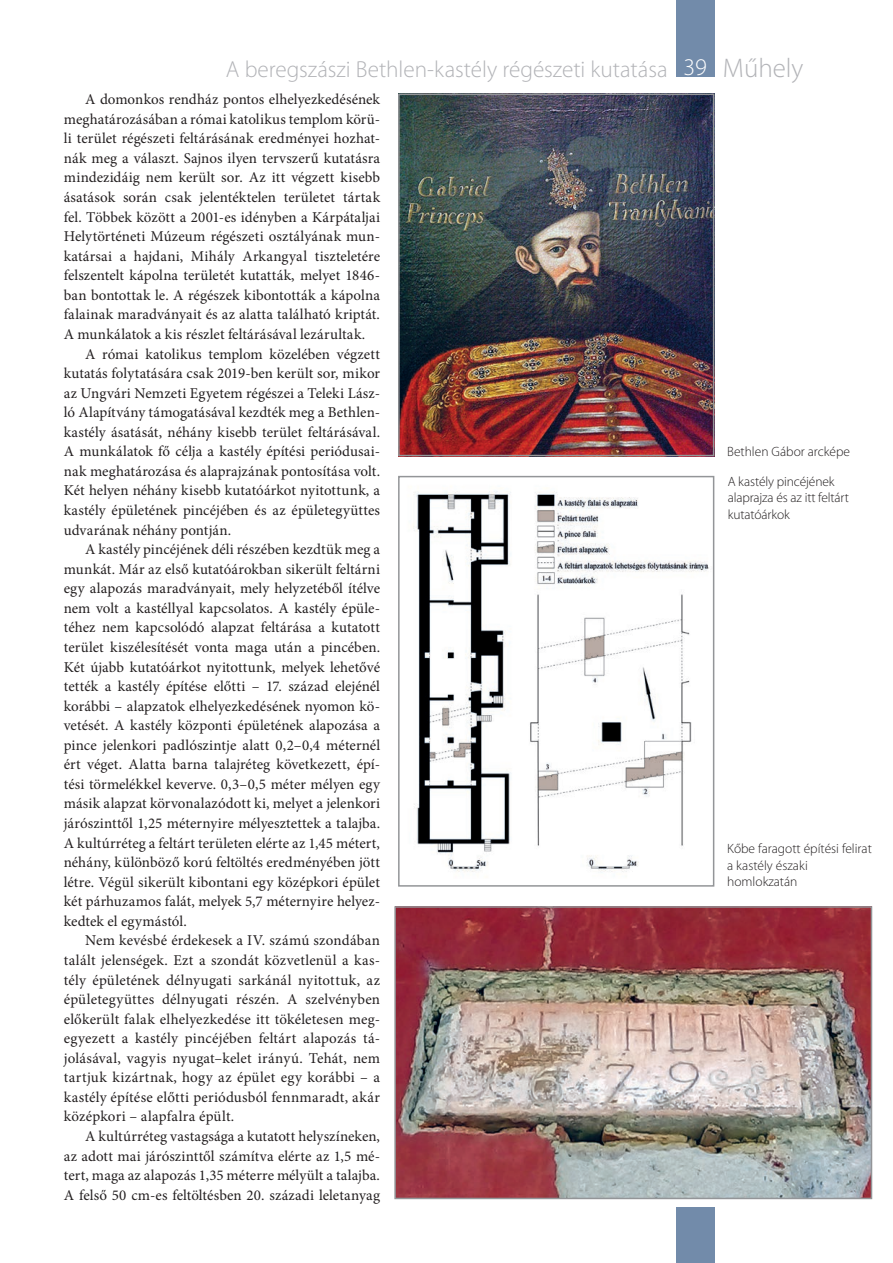
<style>
.page{position:relative;width:893px;height:1263px;background:#fff}
.page>*{position:absolute;margin:0;border:0;box-sizing:border-box;transform-origin:0 0}
.t1{font:300 23.25px "Myriad Pro";color:#b2b3b7}
.t2{font:15px "Minion Pro";letter-spacing:.005em;color:#231f20}
.t3{font:15px "Minion Pro";letter-spacing:.025em;color:#231f20}
.t4{font:300 13.5px/16.5px "Myriad Pro";color:#231f20}
.s1{font-size:24px;color:#fff}
.s2{font-size:27px}
</style>
<div class="page">
<div style="left:676px;top:0;width:38px;height:77px;background:#728baa"></div>
<div style="left:676px;top:1208px;width:38px;height:55px;background:#728baa"></div>
<img style="left:401px;top:97px;width:310px;height:356px">
<div style="left:398px;top:94px;width:316px;height:362px;border:2px solid #939598"></div>
<img style="left:413px;top:491px;width:296px;height:382px">
<div style="left:398px;top:476px;width:316px;height:411px;border:2px solid #939598"></div>
<img style="left:397px;top:909px;width:472px;height:287px">
<div style="left:394px;top:906px;width:478px;height:293px;border:2px solid #939598"></div>
<h1 class="t1" style="left:226px;top:55px;width:579px">A beregszászi Bethlen-kastély régészeti kutatása <span class="s1">39</span> <span class="s2">Műhely</span></h1>
<p class="t2" style="left:85px;top:89px;width:297px">A domonkos rendház pontos elhelyezkedésének</p>
<p class="t2" style="left:64px;top:109px;width:318px">meghatározásában a római katolikus templom körü-</p>
<p class="t2" style="left:64px;top:128px;width:318px">li terület régészeti feltárásának eredményei hozhat-</p>
<p class="t2" style="left:64px;top:148px;width:318px">nák meg a választ. Sajnos ilyen tervszerű kutatásra</p>
<p class="t2" style="left:64px;top:168px;width:318px">mindezidáig nem került sor. Az itt végzett kisebb</p>
<p class="t2" style="left:64px;top:187px;width:318px">ásatások során csak jelentéktelen területet tártak</p>
<p class="t2" style="left:64px;top:207px;width:318px">fel. Többek között a 2001-es idényben a Kárpátaljai</p>
<p class="t2" style="left:64px;top:226px;width:318px">Helytörténeti Múzeum régészeti osztályának mun-</p>
<p class="t2" style="left:64px;top:246px;width:318px">katársai a hajdani, Mihály Arkangyal tiszteletére</p>
<p class="t2" style="left:64px;top:265px;width:318px">felszentelt kápolna területét kutatták, melyet 1846-</p>
<p class="t2" style="left:64px;top:285px;width:318px">ban bontottak le. A régészek kibontották a kápolna</p>
<p class="t2" style="left:64px;top:304px;width:318px">falainak maradványait és az alatta található kriptát.</p>
<p class="t2" style="left:64px;top:324px;width:303px">A munkálatok a kis részlet feltárásával lezárultak.</p>
<p class="t2" style="left:85px;top:344px;width:296px">A római katolikus templom közelében végzett</p>
<p class="t2" style="left:64px;top:363px;width:318px">kutatás folytatására csak 2019-ben került sor, mikor</p>
<p class="t2" style="left:64px;top:383px;width:318px">az Ungvári Nemzeti Egyetem régészei a Teleki Lász-</p>
<p class="t2" style="left:64px;top:402px;width:318px">ló Alapítvány támogatásával kezdték meg a Bethlen-</p>
<p class="t2" style="left:64px;top:422px;width:318px">kastély ásatását, néhány kisebb terület feltárásával.</p>
<p class="t2" style="left:64px;top:441px;width:318px">A munkálatok fő célja a kastély építési periódusai-</p>
<p class="t2" style="left:64px;top:461px;width:318px">nak meghatározása és alaprajzának pontosítása volt.</p>
<p class="t2" style="left:64px;top:481px;width:318px">Két helyen néhány kisebb kutatóárkot nyitottunk, a</p>
<p class="t2" style="left:64px;top:500px;width:318px">kastély épületének pincéjében és az épületegyüttes</p>
<p class="t2" style="left:64px;top:520px;width:169px">udvarának néhány pontján.</p>
<p class="t2" style="left:85px;top:539px;width:296px">A kastély pincéjének déli részében kezdtük meg a</p>
<p class="t2" style="left:64px;top:559px;width:318px">munkát. Már az első kutatóárokban sikerült feltárni</p>
<p class="t2" style="left:64px;top:578px;width:318px">egy alapozás maradványait, mely helyzetéből ítélve</p>
<p class="t2" style="left:64px;top:598px;width:318px">nem volt a kastéllyal kapcsolatos. A kastély épüle-</p>
<p class="t2" style="left:64px;top:617px;width:318px">téhez nem kapcsolódó alapzat feltárása a kutatott</p>
<p class="t2" style="left:64px;top:637px;width:318px">terület kiszélesítését vonta maga után a pincében.</p>
<p class="t2" style="left:64px;top:657px;width:318px">Két újabb kutatóárkot nyitottunk, melyek lehetővé</p>
<p class="t2" style="left:64px;top:676px;width:318px">tették a kastély építése előtti – 17. század elejénél</p>
<p class="t2" style="left:64px;top:696px;width:318px">korábbi – alapzatok elhelyezkedésének nyomon kö-</p>
<p class="t2" style="left:64px;top:715px;width:318px">vetését. A kastély központi épületének alapozása a</p>
<p class="t2" style="left:64px;top:735px;width:318px">pince jelenkori padlószintje alatt 0,2–0,4 méternél</p>
<p class="t2" style="left:64px;top:754px;width:318px">ért véget. Alatta barna talajréteg következett, épí-</p>
<p class="t2" style="left:64px;top:774px;width:318px">tési törmelékkel keverve. 0,3–0,5 méter mélyen egy</p>
<p class="t2" style="left:64px;top:793px;width:318px">másik alapzat körvonalazódott ki, melyet a jelenkori</p>
<p class="t2" style="left:64px;top:813px;width:318px">járószinttől 1,25 méternyire mélyesztettek a talajba.</p>
<p class="t2" style="left:64px;top:833px;width:318px">A kultúrréteg a feltárt területen elérte az 1,45 métert,</p>
<p class="t2" style="left:64px;top:852px;width:318px">néhány, különböző korú feltöltés eredményében jött</p>
<p class="t2" style="left:64px;top:872px;width:318px">létre. Végül sikerült kibontani egy középkori épület</p>
<p class="t2" style="left:64px;top:891px;width:318px">két párhuzamos falát, melyek 5,7 méternyire helyez-</p>
<p class="t2" style="left:64px;top:911px;width:125px">kedtek el egymástól.</p>
<p class="t2" style="left:85px;top:930px;width:296px">Nem kevésbé érdekesek a IV. számú szondában</p>
<p class="t2" style="left:64px;top:950px;width:318px">talált jelenségek. Ezt a szondát közvetlenül a kas-</p>
<p class="t2" style="left:64px;top:970px;width:318px">tély épületének délnyugati sarkánál nyitottuk, az</p>
<p class="t2" style="left:64px;top:989px;width:318px">épületegyüttes délnyugati részén. A szelvényben</p>
<p class="t2" style="left:64px;top:1009px;width:318px">előkerült falak elhelyezkedése itt tökéletesen meg-</p>
<p class="t2" style="left:64px;top:1028px;width:318px">egyezett a kastély pincéjében feltárt alapozás tá-</p>
<p class="t2" style="left:64px;top:1048px;width:318px">jolásával, vagyis nyugat–kelet irányú. Tehát, nem</p>
<p class="t3" style="left:64px;top:1067px;width:318px">tartjuk kizártnak, hogy az épület egy korábbi – a</p>
<p class="t2" style="left:64px;top:1087px;width:318px">kastély építése előtti periódusból fennmaradt, akár</p>
<p class="t2" style="left:64px;top:1106px;width:172px">középkori – alapfalra épült.</p>
<p class="t2" style="left:85px;top:1126px;width:296px">A kultúrréteg vastagsága a kutatott helyszíneken,</p>
<p class="t2" style="left:64px;top:1146px;width:318px">az adott mai járószinttől számítva elérte az 1,5 mé-</p>
<p class="t2" style="left:64px;top:1165px;width:318px">tert, maga az alapozás 1,35 méterre mélyült a talajba.</p>
<p class="t2" style="left:64px;top:1185px;width:318px">A felső 50 cm-es feltöltésben 20. századi leletanyag</p>
<p class="t4" style="left:727px;top:437px;width:125px;line-height:29.7px">Bethlen Gábor arcképe<br>A kastély pincéjének</p>
<p class="t4" style="left:728px;top:490px;width:123px">alaprajza és az itt feltárt kutatóárkok</p>
<p class="t4" style="left:727px;top:840px;width:146px">Kőbe faragott építési felirat a kastély északi homlokzatán</p>
</div>
